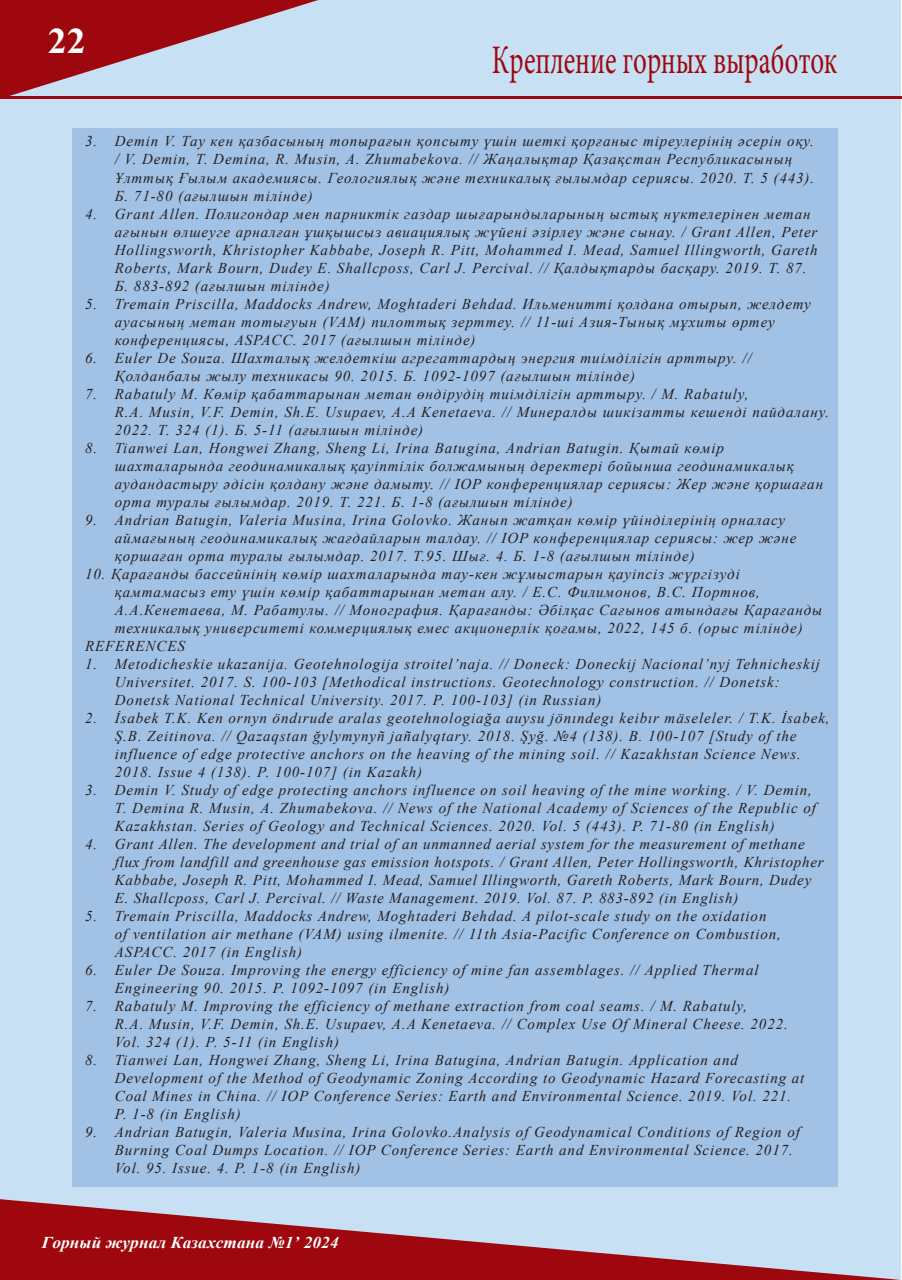
<style>
.page{position:relative;width:902px;height:1280px;background:#fff}
.page>*{position:absolute;margin:0;border:0;box-sizing:border-box;transform-origin:0 0}
.Рубрика{font:40.5px "Minion Pro";color:#9d070d;scale:.67 1}
.t1{font:700 36px "Times New Roman";color:#fff;scale:1.05 1}
.t2{font:italic 700 16.5px "Times New Roman";letter-spacing:.005em;color:#fff;scale:1.05 1}
.литература{font:italic 15px/18px "Times New Roman";letter-spacing:.06em;color:#231f20}
</style>
<div class="page">
<div style="left:1px;top:1px;width:900px;height:1278px;background:#c7e0f3"></div>
<svg style="left:0;top:0;width:318px;height:96px"></svg>
<svg style="left:0;top:1199px;width:901px;height:81px"></svg>
<hr style="left:0;top:96px;width:901px;height:3px;background:#9d070d">
<div style="left:72px;top:128px;width:766px;height:1058px;background:#a1c1e5"></div>
<h2 class="t1" style="left:48px;top:15px;width:37px">22</h2>
<p class="Рубрика" style="left:492px;top:33px;width:517px">Крепление горных выработок</p>
<p class="литература" style="left:115px;top:132px;width:700px;text-indent:-30px">3. Demin V. Тау кен қазбасының топырағын қопсыту үшін шеткі қорғаныс тіреулерінің әсерін оқу. / V. Demin, T. Demina, R. Musin, A. Zhumabekova. // Жаңалықтар Қазақстан Республикасының Ұлттық Ғылым академиясы. Геологиялық және техникалық ғылымдар сериясы. 2020. T. 5 (443).<br>Б. 71-80 (ағылшын тілінде)</p>
<p class="литература" style="left:115px;top:204px;width:704px;text-indent:-30px">4. Grant Allen. Полигондар мен парниктік газдар шығарындыларының ыстық нүктелерінен метан ағынын өлшеуге арналған ұшқышсыз авиациялық жүйені әзірлеу және сынау. / Grant Allen, Peter Hollingsworth, Khristopher Kabbabe, Joseph R. Pitt, Mohammed I. Mead, Samuel Illingworth, Gareth Roberts, Mark Bourn, Dudey E. Shallcposs, Carl J. Percival. // Қалдықтарды басқару. 2019. Т. 87.<br>Б. 883-892 (ағылшын тілінде)</p>
<p class="литература" style="left:115px;top:294px;width:697px;text-indent:-30px">5. Tremain Priscilla, Maddocks Andrew, Moghtaderi Behdad. Ильменитті қолдана отырып, желдету ауасының метан тотығуын (VAM) пилоттық зерттеу. // 11-ші Азия-Тынық мұхиты өртеу конференциясы, ASPACC. 2017 (ағылшын тілінде)</p>
<p class="литература" style="left:115px;top:348px;width:638px;text-indent:-30px">6. Euler De Souza. Шахталық желдеткіш агрегаттардың энергия тиімділігін арттыру. //<br>Қолданбалы жылу техникасы 90. 2015. Б. 1092-1097 (ағылшын тілінде)</p>
<p class="литература" style="left:115px;top:384px;width:715px;text-indent:-30px">7. Rabatuly М. Көмір қабаттарынан метан өндірудің тиімділігін арттыру. / М. Rabatuly,<br>R.A. Musin, V.F. Demin, Sh.Е. Usupaev, A.A Kenetaeva. // Минералды шикізатты кешенді пайдалану.<br>2022. Т. 324 (1). Б. 5-11 (ағылшын тілінде)</p>
<p class="литература" style="left:115px;top:438px;width:709px;text-indent:-30px">8. Tianwei Lan, Hongwei Zhang, Sheng Li, Irina Batugina, Andrian Batugin. Қытай көмір шахталарында геодинамикалық қауіптілік болжамының деректері бойынша геодинамикалық аудандастыру әдісін қолдану және дамыту. // IOP конференциялар сериясы: Жер және қоршаған орта туралы ғылымдар. 2019. Т. 221. Б. 1-8 (ағылшын тілінде)</p>
<p class="литература" style="left:115px;top:510px;width:683px;text-indent:-30px">9. Andrian Batugin, Valeria Musina, Irina Golovko. Жанып жатқан көмір үйінділерінің орналасу аймағының геодинамикалық жағдайларын талдау. // IOP конференциялар сериясы: жер және қоршаған орта туралы ғылымдар. 2017. Т.95. Шығ. 4. Б. 1-8 (ағылшын тілінде)</p>
<p class="литература" style="left:115px;top:564px;width:709px;text-indent:-30px">10. Қарағанды бассейнінің көмір шахталарында тау-кен жұмыстарын қауіпсіз жүргізуді қамтамасыз ету үшін көмір қабаттарынан метан алу. / Е.С. Филимонов, В.С. Портнов, А.А.Кенетаева, М. Рабатулы. // Монография. Қарағанды: Әбілқас Сағынов атындағы Қарағанды техникалық университеті коммерциялық емес акционерлік қоғамы, 2022, 145 б. (орыс тілінде)</p>
<p class="литература" style="left:85px;top:636px;width:101px">REFERENCES</p>
<p class="литература" style="left:115px;top:654px;width:706px;text-indent:-30px">1. Metodicheskie ukazanija. Geotehnologija stroitel’naja. // Doneck: Doneckij Nacional’nyj Tehnicheskij<br>Universitet. 2017. S. 100-103 [Methodical instructions. Geotechnology construction. // Donetsk:<br>Donetsk National Technical University. 2017. Р. 100-103] (in Russian)</p>
<p class="литература" style="left:115px;top:708px;width:716px;text-indent:-30px">2. İsabek T.K. Ken ornyn öndırude aralas geotehnologiağa auysu jönındegı keibır mäseleler. / T.K. İsabek, Ş.B. Zeitinova. // Qazaqstan ğylymynyñ jañalyqtary. 2018. Şyğ. №4 (138). B. 100-107 [Study of the influence of edge protective anchors on the heaving of the mining soil. // Kazakhstan Science News.<br>2018. Issue 4 (138). Р. 100-107] (in Kazakh)</p>
<p class="литература" style="left:115px;top:780px;width:702px;text-indent:-30px">3. Demin V. Study of edge protecting anchors influence on soil heaving of the mine working. / V. Demin,<br>T. Demina R. Musin, A. Zhumabekova. // News of the National Academy of Sciences of the Republic of<br>Kazakhstan. Series of Geology and Technical Sciences. 2020. Vol. 5 (443). P. 71-80 (in English)</p>
<p class="литература" style="left:115px;top:834px;width:710px;text-indent:-30px">4. Grant Allen. The development and trial of an unmanned aerial system for the measurement of methane flux from landfill and greenhouse gas emission hotspots. / Grant Allen, Peter Hollingsworth, Khristopher Kabbabe, Joseph R. Pitt, Mohammed I. Mead, Samuel Illingworth, Gareth Roberts, Mark Bourn, Dudey E. Shallcposs, Carl J. Percival. // Waste Management. 2019. Vol. 87. P. 883-892 (in English)</p>
<p class="литература" style="left:115px;top:906px;width:667px;text-indent:-30px">5. Tremain Priscilla, Maddocks Andrew, Moghtaderi Behdad. A pilot-scale study on the oxidation of ventilation air methane (VAM) using ilmenite. // 11th Asia-Pacific Conference on Combustion,<br>ASPACC. 2017 (in English)</p>
<p class="литература" style="left:115px;top:960px;width:645px;text-indent:-30px">6. Euler De Souza. Improving the energy efficiency of mine fan assemblages. // Applied Thermal<br>Engineering 90. 2015. Р. 1092-1097 (in English)</p>
<p class="литература" style="left:115px;top:996px;width:674px;text-indent:-30px">7. Rabatuly М. Improving the efficiency of methane extraction from coal seams. / М. Rabatuly,<br>R.A. Musin, V.F. Demin, Sh.Е. Usupaev, A.A Kenetaeva. // Complex Use Of Mineral Cheese. 2022.<br>Vol. 324 (1). Р. 5-11 (in English)</p>
<p class="литература" style="left:115px;top:1050px;width:691px;text-indent:-30px">8. Tianwei Lan, Hongwei Zhang, Sheng Li, Irina Batugina, Andrian Batugin. Application and Development of the Method of Geodynamic Zoning According to Geodynamic Hazard Forecasting at Coal Mines in China. // IOP Conference Series: Earth and Environmental Science. 2019. Vol. 221.<br>P. 1-8 (in English)</p>
<p class="литература" style="left:115px;top:1122px;width:686px;text-indent:-30px">9. Andrian Batugin, Valeria Musina, Irina Golovko.Analysis of Geodynamical Conditions of Region of<br>Burning Coal Dumps Location. // IOP Conference Series: Earth and Environmental Science. 2017.<br>Vol. 95. Issue. 4. P. 1-8 (in English)</p>
<p class="t2" style="left:42px;top:1231px;width:284px">Горный журнал Казахстана №1’ 2024</p>
</div>
